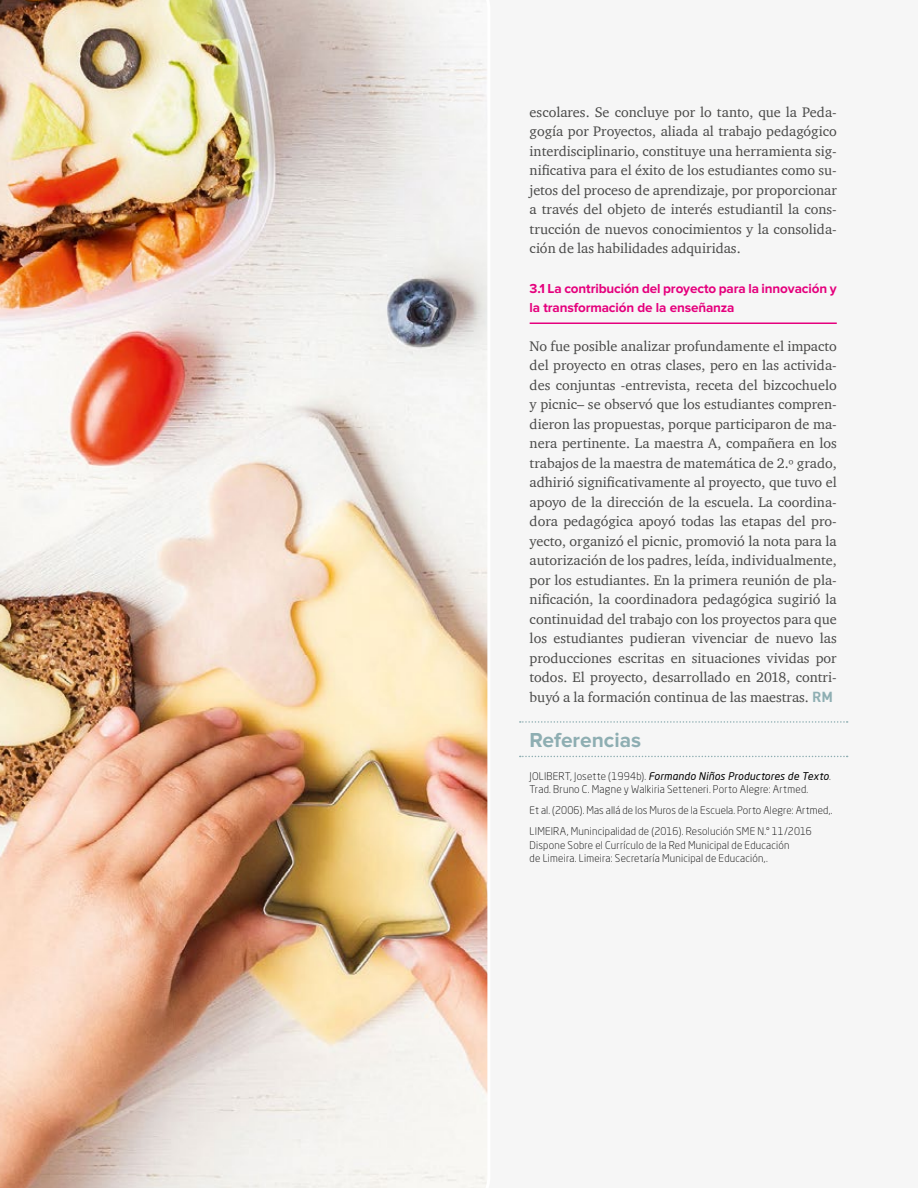
<style>
.page{position:relative;width:918px;height:1188px;background:#f6f6f6}
.page>*{position:absolute;margin:0;border:0;box-sizing:border-box;transform-origin:0 0}
.t1{font:700 21px "Proxima Nova";color:#8eaeb2}
.t2{font:14.25px/19.5px "Charter ITC";color:#494948;text-align:justify}
.t3{font:700 13.5px/19.5px "Proxima Nova";letter-spacing:-.01em;color:#e5007d}
.t4{font:300 10.5px/13.5px "Neo Sans Pro";letter-spacing:.02em;color:#000}
.s1{font-family:"DIN Bold";color:#8eaeb2}
.s2{font-weight:400;font-style:italic}
</style>
<div class="page">
<hr style="left:530px;top:322px;width:307px;height:2px;background:#e5007d">
<svg style="left:520px;top:721px;width:328px;height:2px"></svg>
<svg style="left:520px;top:756px;width:328px;height:1px"></svg>
<img style="left:0;top:0;width:488px;height:1188px">
<p class="t2" style="left:530px;top:102px;width:309px">escolares. Se concluye por lo tanto, que la Peda&shy;gogía por Proyectos, aliada al trabajo pedagógico interdisciplinario, constituye una herramienta sig&shy;nificativa para el éxito de los estudiantes como su&shy;jetos del proceso de aprendizaje, por proporcionar a través del objeto de interés estudiantil la cons&shy;trucción de nuevos conocimientos y la consolida&shy;ción de las habilidades adquiridas.</p>
<p class="t3" style="left:530px;top:279px;width:309px">3.1 La contribución del proyecto para la innovación y la transformación de la enseñanza</p>
<p class="t2" style="left:530px;top:336px;width:309px">No fue posible analizar profundamente el impacto del proyecto en otras clases, pero en las activida&shy;des conjuntas -entrevista, receta del bizcochuelo y picnic– se observó que los estudiantes compren&shy;dieron las propuestas, porque participaron de ma&shy;nera pertinente. La maestra A, compañera en los trabajos de la maestra de matemática de 2.º grado, adhirió significativamente al proyecto, que tuvo el apoyo de la dirección de la escuela. La coordina&shy;dora pedagógica apoyó todas las etapas del pro&shy;yecto, organizó el picnic, promovió la nota para la autorización de los padres, leída, individualmente, por los estudiantes. En la primera reunión de pla&shy;nificación, la coordinadora pedagógica sugirió la continuidad del trabajo con los proyectos para que los estudiantes pudieran vivenciar de nuevo las producciones escritas en situaciones vividas por todos. El proyecto, desarrollado en 2018, contri&shy;buyó a la formación continua de las maestras. <span class="s1">RM</span></p>
<p class="t1" style="left:530px;top:728px;width:113px">Referencias</p>
<p class="t4" style="left:530px;top:769px;width:303px">JOLIBERT, Josette (1994b). <span class="s2">Formando Niños Productores de Texto</span>.<br>Trad. Bruno C. Magne y Walkiria Setteneri. Porto Alegre: Artmed.</p>
<p class="t4" style="left:530px;top:800px;width:304px;line-height:21px">Et al. (2006). Mas allá de los Muros de la Escuela. Porto Alegre: Artmed,.<br>LIMEIRA, Munincipalidad de (2016). Resolución SME N.° 11/2016</p>
<p class="t4" style="left:530px;top:838px;width:262px">Dispone Sobre el Currículo de la Red Municipal de Educación de Limeira. Limeira: Secretaría Municipal de Educación,.</p>
</div>
